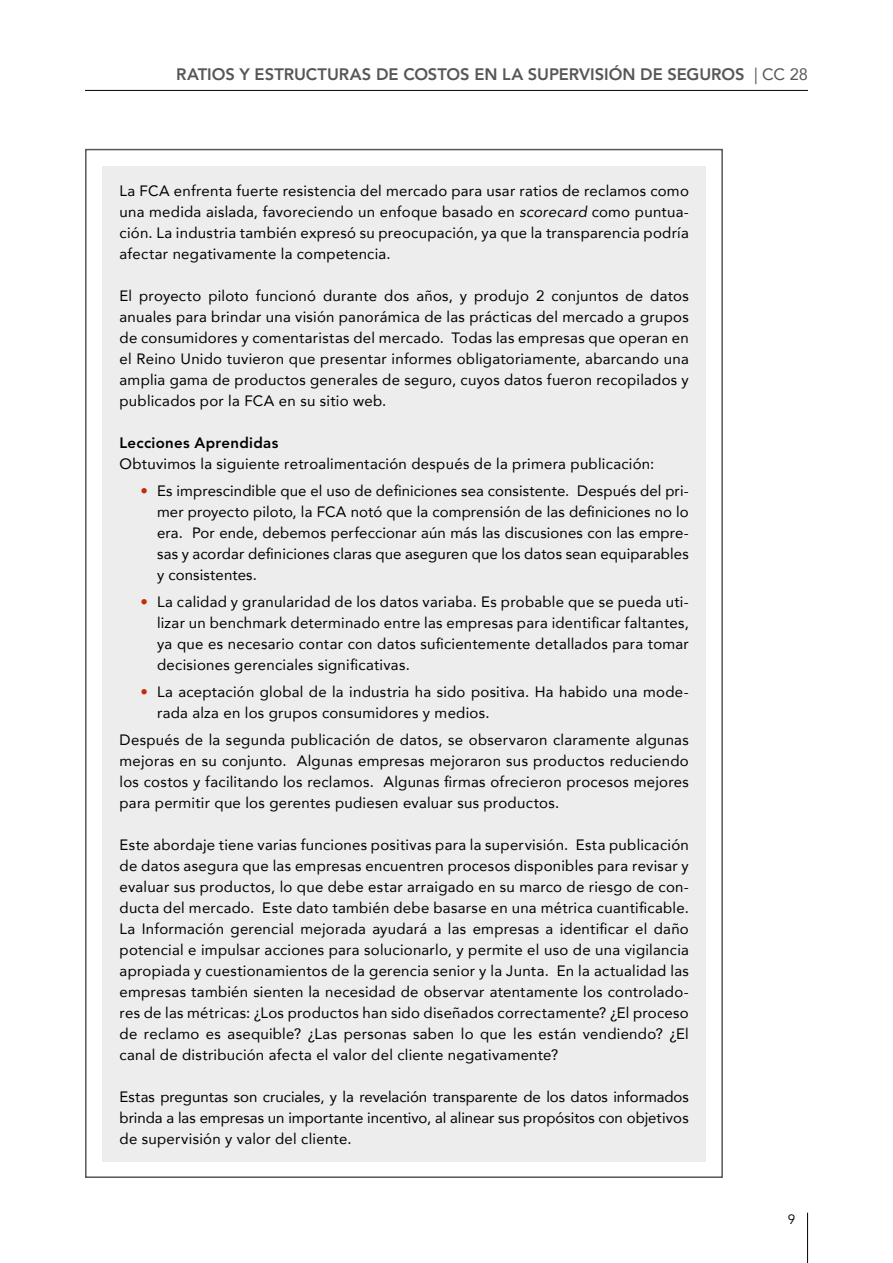
<style>
.page{position:relative;width:893px;height:1263px;background:#fff}
.page>*{position:absolute;margin:0;border:0;box-sizing:border-box;transform-origin:0 0}
.t1{font:800 16.5px "Avenir";letter-spacing:-.005em;color:#575756}
.t2{font:15px/21px "Avenir";letter-spacing:.015em;color:#000;text-align:justify}
.t3{font:800 15px "Avenir";letter-spacing:.02em;color:#000}
.t4{font:13.5px "Avenir";color:#000}
.s1{font-weight:400}
.s2{font-style:italic}
.s3{color:#c22e0c}
</style>
<div class="page">
<div style="left:102px;top:166px;width:604px;height:995px;background:#ededed"></div>
<hr style="left:807px;top:1213px;width:1px;height:50px;background:#000">
<hr style="left:85px;top:90px;width:723px;height:1px;background:#000">
<p class="t1" style="left:176px;top:65px;width:633px">RATIOS Y ESTRUCTURAS DE COSTOS EN LA SUPERVISIÓN DE SEGUROS <span class="s1">| CC 28</span></p>
<p class="t2" style="left:120px;top:180px;width:571px">La FCA enfrenta fuerte resistencia del mercado para usar ratios de reclamos como una medida aislada, favoreciendo un enfoque basado en <span class="s2">scorecard</span> como puntua&shy;ción. La industria también expresó su preocupación, ya que la transparencia podría afectar negativamente la competencia.</p>
<p class="t2" style="left:120px;top:285px;width:571px">El proyecto piloto funcionó durante dos años, y produjo 2 conjuntos de datos anuales para brindar una visión panorámica de las prácticas del mercado a grupos de consumidores y comentaristas del mercado. Todas las empresas que operan en el Reino Unido tuvieron que presentar informes obligatoriamente, abarcando una amplia gama de productos generales de seguro, cuyos datos fueron recopilados y publicados por la FCA en su sitio web.</p>
<p class="t3" style="left:120px;top:434px;width:160px">Lecciones Aprendidas</p>
<p class="t2" style="left:120px;top:453px;width:536px">Obtuvimos la siguiente retroalimentación después de la primera publicación:</p>
<p class="t2" style="left:157px;top:480px;width:533px;text-indent:-16px"><span class="s3">•</span> Es imprescindible que el uso de definiciones sea consistente. Después del pri&shy;mer proyecto piloto, la FCA notó que la comprensión de las definiciones no lo era. Por ende, debemos perfeccionar aún más las discusiones con las empre&shy;sas y acordar definiciones claras que aseguren que los datos sean equiparables y consistentes.</p>
<p class="t2" style="left:157px;top:591px;width:533px;text-indent:-16px"><span class="s3">•</span> La calidad y granularidad de los datos variaba. Es probable que se pueda uti&shy;lizar un benchmark determinado entre las empresas para identificar faltantes, ya que es necesario contar con datos suficientemente detallados para tomar decisiones gerenciales significativas.</p>
<p class="t2" style="left:157px;top:681px;width:533px;text-indent:-16px"><span class="s3">•</span> La aceptación global de la industria ha sido positiva. Ha habido una mode&shy;rada alza en los grupos consumidores y medios.</p>
<p class="t2" style="left:120px;top:729px;width:571px">Después de la segunda publicación de datos, se observaron claramente algunas mejoras en su conjunto. Algunas empresas mejoraron sus productos reduciendo los costos y facilitando los reclamos. Algunas firmas ofrecieron procesos mejores para permitir que los gerentes pudiesen evaluar sus productos.</p>
<p class="t2" style="left:120px;top:834px;width:571px">Este abordaje tiene varias funciones positivas para la supervisión. Esta publicación de datos asegura que las empresas encuentren procesos disponibles para revisar y evaluar sus productos, lo que debe estar arraigado en su marco de riesgo de con&shy;ducta del mercado. Este dato también debe basarse en una métrica cuantificable.<br>La Información gerencial mejorada ayudará a las empresas a identificar el daño potencial e impulsar acciones para solucionarlo, y permite el uso de una vigilancia apropiada y cuestionamientos de la gerencia senior y la Junta. En la actualidad las empresas también sienten la necesidad de observar atentamente los controlado&shy;res de las métricas: ¿Los productos han sido diseñados correctamente? ¿El proceso de reclamo es asequible? ¿Las personas saben lo que les están vendiendo? ¿El canal de distribución afecta el valor del cliente negativamente?</p>
<p class="t2" style="left:120px;top:1086px;width:571px">Estas preguntas son cruciales, y la revelación transparente de los datos informados brinda a las empresas un importante incentivo, al alinear sus propósitos con objetivos de supervisión y valor del cliente.</p>
<p class="t4" style="left:788px;top:1211px;width:9px">9</p>
</div>
